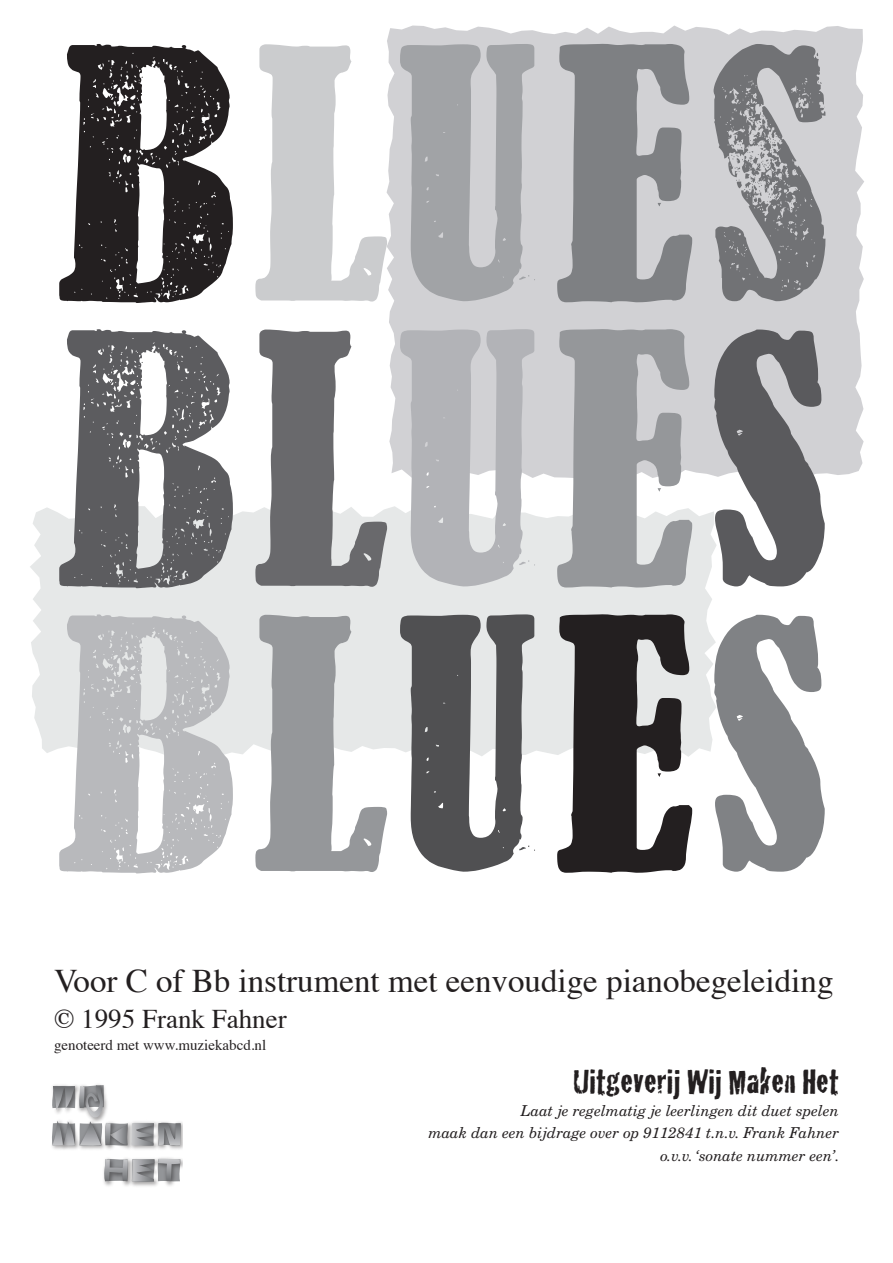
<style>
.page{position:relative;width:893px;height:1263px;background:#fff}
.page>*{position:absolute;margin:0;border:0;box-sizing:border-box;transform-origin:0 0}
.t1{font:367.95px/285.1px "Reprise Title";color:#95979a}
.t2{font:367.95px "Reprise Title";color:#231f20}
.rechts{font:36px "Cracked";color:#231f20}
.t3{font:33px "Times";color:#231f20}
.t4{font:27px "Times";color:#231f20}
.rechts-2{font:italic 15px "New Century Schlbk";color:#231f20}
.t5{font:15px "Times";color:#231f20}
.s1{color:#cbccce}
.s2{color:#a1a3a6}
.s3{color:#7e8083}
.s4{color:#717275}
.s5{color:#5c5c5f}
.s6{color:#69696c}
.s7{color:#b2b3b7}
.s8{color:#5a5a5d}
.s9{color:#b8b9bc}
.s10{color:#505052}
.s11{color:#231f20}
.s12{color:#808285}
</style>
<div class="page">
<svg style="left:30px;top:506px;width:687px;height:251px;background:#e7e9e9"></svg>
<svg style="left:387px;top:26px;width:477px;height:452px;background:#d6d6d9"></svg>
<img style="left:70px;top:1146px;width:6px;height:3px">
<img style="left:76px;top:1146px;width:25px;height:3px">
<img style="left:120px;top:1146px;width:7px;height:3px">
<img style="left:52px;top:1146px;width:18px;height:4px">
<img style="left:101px;top:1146px;width:13px;height:3px">
<img style="left:165px;top:1157px;width:17px;height:29px">
<img style="left:127px;top:1146px;width:28px;height:3px">
<img style="left:135px;top:1182px;width:23px;height:4px">
<img style="left:155px;top:1122px;width:27px;height:27px">
<svg style="left:52px;top:1085px;width:129px;height:61px"></svg>
<img style="left:104px;top:1182px;width:31px;height:4px">
<svg style="left:103px;top:1158px;width:77px;height:24px;background:#a2a3a5"></svg>
<p class="t2" style="left:48px;top:-15px;width:790px">B<span class="s1">L</span><span class="s2">U</span><span class="s3">E</span><span class="s4">s</span></p>
<p class="t1" style="left:48px;top:310px;width:789px"><span class="s5">B</span><span class="s6">L</span><span class="s7">U</span>E<span class="s8">S<br></span><span class="s9">B</span>L<span class="s10">U</span><span class="s11">E</span><span class="s12">S</span></p>
<p class="t3" style="left:54px;top:950px;width:781px">Voor C of Bb instrument met eenvoudige pianobegeleiding</p>
<p class="t4" style="left:54px;top:993px;width:234px">© 1995 Frank Fahner</p>
<p class="t5" style="left:54px;top:1031px;width:214px">genoteerd met www.muziekabcd.nl</p>
<p class="rechts" style="left:572px;top:1053px;width:268px">Uitgeverij Wij Maken Het</p>
<p class="rechts-2" style="left:521px;top:1101px;width:320px">Laat je regelmatig je leerlingen dit duet spelen</p>
<p class="rechts-2" style="left:428px;top:1124px;width:412px">maak dan een bijdrage over op 9112841 t.n.v. Frank Fahner</p>
<p class="rechts-2" style="left:661px;top:1146px;width:180px">o.v.v. ‘sonate nummer een’.</p>
</div>
